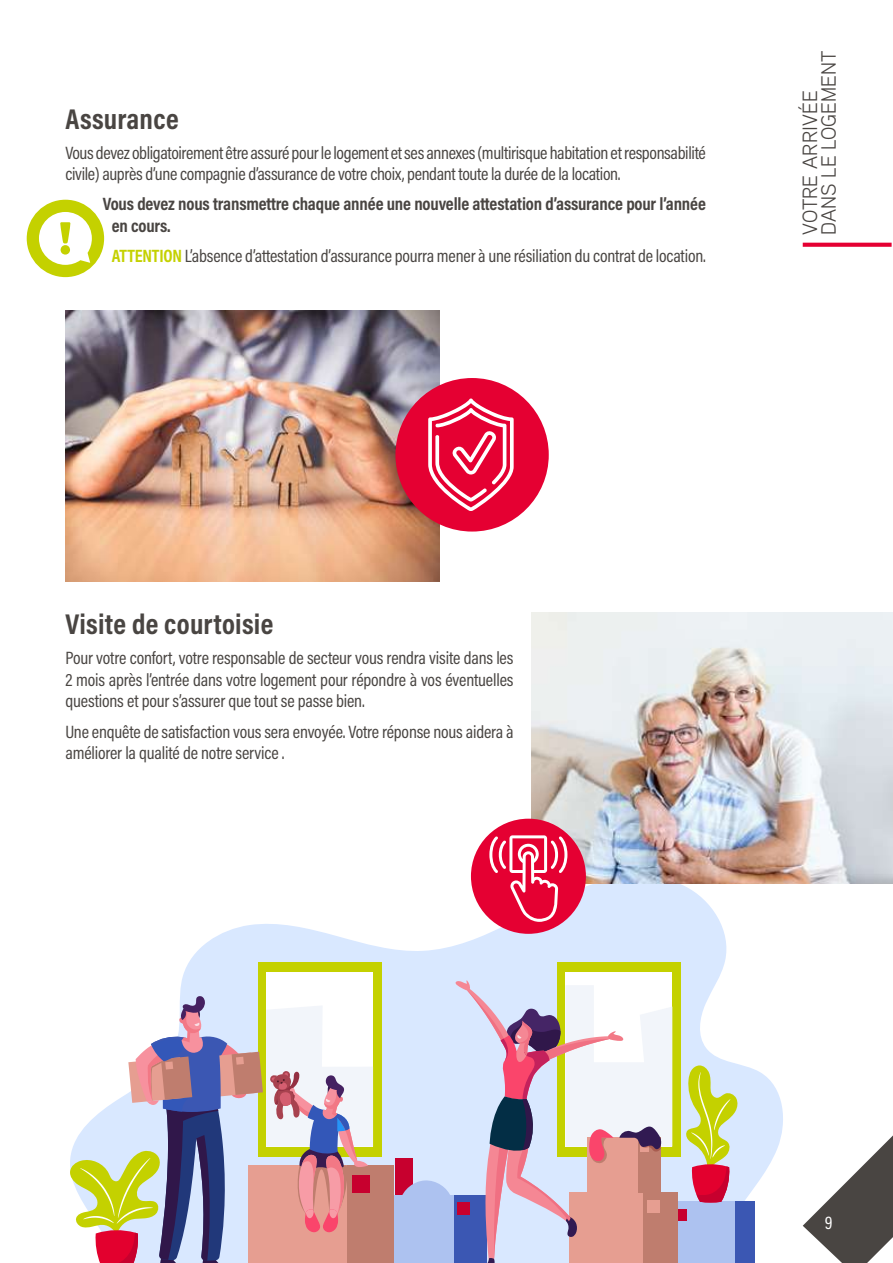
<style>
.page{position:relative;width:893px;height:1263px;background:#fff}
.page>*{position:absolute;margin:0;border:0;box-sizing:border-box;transform-origin:0 0}
.t1{font:700 28.8px "Acumin Pro Cond";letter-spacing:.01em;color:#494542}
.t2{font:20.7px/18.6px "Aaux Next";color:#494542}
.t3{font:18.6px "Acumin Pro Cond";color:#fff}
.t4{font:18px/21.6px "Acumin Pro Cond";letter-spacing:-.015em;color:#494542}
.t5{font:700 18px/21.6px "Acumin Pro Cond";letter-spacing:-.01em;color:#494542}
.s1{font-weight:700;color:#c4d100}
</style>
<div class="page">
<svg style="left:803px;top:243px;width:89px;height:4px"></svg>
<svg style="left:803px;top:1135px;width:90px;height:128px"></svg>
<svg style="left:180px;top:876px;width:608px;height:325px;fill:#d9e8ff"></svg>
<div style="left:395px;top:1158px;width:18px;height:54px;background:#c7002e"></div>
<div style="left:383px;top:1196px;width:70px;height:67px;background:#adc2f0"></div>
<div style="left:681px;top:1201px;width:74px;height:62px;background:#3b57b3"></div>
<div style="left:661px;top:1201px;width:74px;height:62px;background:#adc2f0"></div>
<div style="left:667px;top:1209px;width:20px;height:11px;background:#c7002e"></div>
<svg style="left:685px;top:1065px;width:53px;height:137px;background:#d2b982"></svg>
<div style="left:557px;top:962px;width:124px;height:194px;background:#c4d100"></div>
<div style="left:565px;top:972px;width:107px;height:174px;background:#fff"></div>
<div style="left:258px;top:962px;width:124px;height:194px;background:#c4d100"></div>
<div style="left:266px;top:972px;width:107px;height:174px;background:#fff"></div>
<div style="left:590px;top:1193px;width:88px;height:70px;background:#bf7d6e"></div>
<div style="left:276px;top:1165px;width:117px;height:98px;background:#bf7d6e"></div>
<svg style="left:400px;top:980px;width:272px;height:283px"></svg>
<svg style="left:70px;top:995px;width:303px;height:268px"></svg>
<img style="left:65px;top:311px;width:374px;height:270px">
<img style="left:532px;top:613px;width:361px;height:270px">
<div style="left:395px;top:378px;width:154px;height:153px;background:#e50032;border-radius:50%"></div>
<div style="left:471px;top:819px;width:115px;height:115px;background:#e50032;border-radius:50%"></div>
<svg style="left:428px;top:398px;width:86px;height:113px"></svg>
<svg style="left:489px;top:835px;width:78px;height:88px"></svg>
<div style="left:27px;top:200px;width:77px;height:77px;background:#c4d100;border-radius:50%"></div>
<svg style="left:39px;top:212px;width:53px;height:53px"></svg>
<h1 class="t1" style="left:65px;top:100px;width:115px">Assurance</h1>
<p class="t4" style="left:65px;top:141px;width:642px">Vous devez obligatoirement être assuré pour le logement et ses annexes (multirisque habitation et responsabilité civile) auprès d’une compagnie d’assurance de votre choix, pendant toute la durée de la location.</p>
<p class="t5" style="left:112px;top:193px;width:596px;text-indent:-9px">Vous devez nous transmettre chaque année une nouvelle attestation d’assurance pour l’année en cours.</p>
<p class="t4" style="left:112px;top:245px;width:595px"><span class="s1">ATTENTION</span> L’absence d’attestation d’assurance pourra mener à une résiliation du contrat de location.</p>
<p class="t2" style="left:800px;top:234px;width:185px;rotate:-90deg">VOTRE ARRIVÉE<br>DANS LE LOGEMENT</p>
<h1 class="t1" style="left:65px;top:605px;width:209px">Visite de courtoisie</h1>
<p class="t4" style="left:65px;top:647px;width:450px;text-align:justify">Pour votre confort, votre responsable de secteur vous rendra visite dans les 2 mois après l’entrée dans votre logement pour répondre à vos éventuelles questions et pour s’assurer que tout se passe bien.</p>
<p class="t4" style="left:65px;top:720px;width:450px">Une enquête de satisfaction vous sera envoyée. Votre réponse nous aidera à améliorer la qualité de notre service .</p>
<p class="t3" style="left:825px;top:1210px;width:9px">9</p>
</div>
